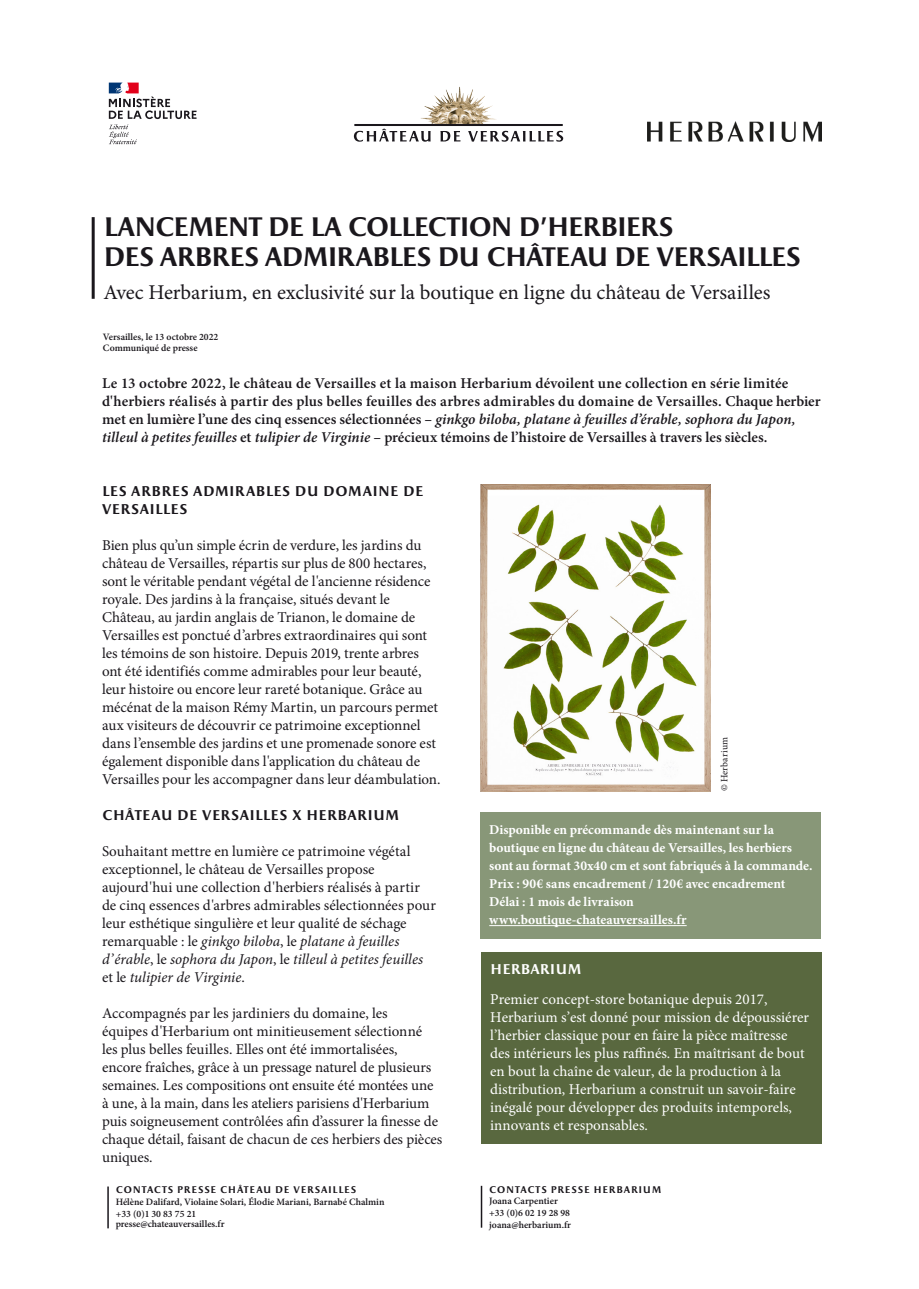
<style>
.page{position:relative;width:919px;height:1289px;background:#fff}
.page>*{position:absolute;margin:0;border:0;box-sizing:border-box;transform-origin:0 0}
.Titre_DP{font:700 27px/30px "Apollon";letter-spacing:-.045em;color:#1a171c}
.Titre_DP-2{font:21px "Minion Pro";letter-spacing:-.005em;color:#1a171c}
.Texte_courant{font:15px/18px "Minion Pro";letter-spacing:-.005em;color:#1a171c}
.Chapô{font:600 15px/18px "Minion Pro";letter-spacing:.01em;color:#1a171c}
.t1{font:15px/18px "Minion Pro";color:#fff}
.Texte_courant-2{font:700 14.25px/18px "Apollon";letter-spacing:.025em;color:#1a171c}
.t2{font:700 14.25px "Apollon";color:#fff}
.Texte_courant-3{font:700 13.5px/18px "Minion Pro";letter-spacing:-.005em;color:#fff}
.Légende{font:600 9.75px/11.7px "Minion Pro";color:#1a171c}
.Catégorie{font:600 9.75px/11.7px "Minion Pro";color:#1a171c}
.Catégorie-2{font:700 9.75px "Apollon";letter-spacing:.065em;color:#1a171c}
.Chapô-2{font:9.75px "Minion Pro";letter-spacing:.015em;color:#1a171c}
.s1{font-style:italic}
.s2{font-family:"Apollon";font-weight:700}
</style>
<div class="page">
<hr style="left:92px;top:217px;width:3px;height:82px;background:#1a171c">
<hr style="left:107px;top:1186px;width:2px;height:42px;background:#1a171c">
<img style="left:647px;top:121px;width:174px;height:21px">
<div style="left:481px;top:952px;width:341px;height:191px;background:#59683f"></div>
<hr style="left:480px;top:1185px;width:2px;height:42px;background:#1a171c">
<img style="left:480px;top:484px;width:230px;height:307px">
<div style="left:480px;top:812px;width:341px;height:126px;background:#889778"></div>
<hr style="left:489px;top:925px;width:197px;height:1px;background:#fff">
<img style="left:420px;top:87px;width:76px;height:37px">
<svg style="left:354px;top:124px;width:209px;height:18px"></svg>
<svg style="left:109px;top:83px;width:87px;height:61px"></svg>
<p class="Titre_DP" style="left:103px;top:213px;width:699px">LANCEMENT DE LA COLLECTION D'HERBIERS<br>DES ARBRES ADMIRABLES DU CHÂTEAU DE VERSAILLES</p>
<p class="Titre_DP-2" style="left:103px;top:278px;width:668px">Avec Herbarium, en exclusivité sur la boutique en ligne du château de Versailles</p>
<p class="Légende" style="left:103px;top:331px;width:117px">Versailles, le 13 octobre 2022</p>
<p class="Légende" style="left:103px;top:343px;width:96px">Communiqué de presse</p>
<p class="Chapô" style="left:102px;top:374px;width:719px">Le 13 octobre 2022, le château de Versailles et la maison Herbarium dévoilent une collection en série limitée d'herbiers réalisés à partir des plus belles feuilles des arbres admirables du domaine de Versailles. Chaque herbier met en lumière l’une des cinq essences sélectionnées – <span class="s1">ginkgo biloba, platane à feuilles d’érable, sophora du Japon, tilleul à petites feuilles</span> et <span class="s1">tulipier de Virginie</span> – précieux témoins de l’histoire de Versailles à travers les siècles.</p>
<p class="Texte_courant-2" style="left:102px;top:482px;width:323px">LES ARBRES ADMIRABLES DU DOMAINE DE<br>VERSAILLES</p>
<p class="Texte_courant" style="left:102px;top:536px;width:340px">Bien plus qu’un simple écrin de verdure, les jardins du château de Versailles, répartis sur plus de 800 hectares, sont le véritable pendant végétal de l'ancienne résidence royale. Des jardins à la française, situés devant le Château, au jardin anglais de Trianon, le domaine de Versailles est ponctué d’arbres extraordinaires qui sont les témoins de son histoire. Depuis 2019, trente arbres ont été identifiés comme admirables pour leur beauté, leur histoire ou encore leur rareté botanique. Grâce au mécénat de la maison Rémy Martin, un parcours permet aux visiteurs de découvrir ce patrimoine exceptionnel dans l’ensemble des jardins et une promenade sonore est également disponible dans l'application du château de Versailles pour les accompagner dans leur déambulation.</p>
<p class="Texte_courant-2" style="left:102px;top:806px;width:299px">CHÂTEAU DE VERSAILLES X HERBARIUM</p>
<p class="Texte_courant" style="left:102px;top:842px;width:335px">Souhaitant mettre en lumière ce patrimoine végétal exceptionnel, le château de Versailles propose aujourd'hui une collection d'herbiers réalisés à partir de cinq essences d'arbres admirables sélectionnées pour leur esthétique singulière et leur qualité de séchage remarquable : le <span class="s1">ginkgo biloba</span>, le <span class="s1">platane à feuilles d’érable</span>, le <span class="s1">sophora du Japon</span>, le <span class="s1">tilleul à petites feuilles </span>et le <span class="s1">tulipier de Virginie</span>.</p>
<p class="Texte_courant" style="left:102px;top:1004px;width:342px">Accompagnés par les jardiniers du domaine, les<br>équipes d'Herbarium ont minitieusement sélectionné<br>les plus belles feuilles. Elles ont été immortalisées,<br>encore fraîches, grâce à un pressage naturel de plusieurs semaines. Les compositions ont ensuite été montées une<br>à une, à la main, dans les ateliers parisiens d'Herbarium puis soigneusement contrôlées afin d’assurer la finesse de chaque détail, faisant de chacun de ces herbiers des pièces uniques.</p>
<p class="Catégorie" style="left:116px;top:1184px;width:270px"><span class="s2">CONTACTS PRESSE CHÂTEAU DE VERSAILLES<br></span>Hélène Dalifard, Violaine Solari, Élodie Mariani, Barnabé Chalmin</p>
<p class="Légende" style="left:116px;top:1208px;width:110px;line-height:10.5px">+33 (0)1 30 83 75 21 presse@chateauversailles.fr</p>
<p class="Chapô-2" style="left:717px;top:791px;width:56px;rotate:-90deg">© Herbarium</p>
<p class="Texte_courant-3" style="left:489px;top:820px;width:325px">Disponible en précommande dès maintenant sur la boutique en ligne du château de Versailles, les herbiers sont au format 30x40 cm et sont fabriqués à la commande.<br>Prix : 90€ sans encadrement / 120€ avec encadrement Délai : 1 mois de livraison www.boutique-chateauversailles.fr</p>
<p class="t2" style="left:490px;top:961px;width:93px">HERBARIUM</p>
<p class="t1" style="left:490px;top:990px;width:320px">Premier concept-store botanique depuis 2017, Herbarium s’est donné pour mission de dépoussiérer l’herbier classique pour en faire la pièce maîtresse des intérieurs les plus raffinés. En maîtrisant de bout en bout la chaîne de valeur, de la production à la distribution, Herbarium a construit un savoir-faire inégalé pour développer des produits intemporels, innovants et responsables.</p>
<p class="Catégorie-2" style="left:489px;top:1183px;width:174px">CONTACTS PRESSE HERBARIUM</p>
<p class="Légende" style="left:489px;top:1195px;width:83px">Joana Carpentier +33 (0)6 02 19 28 98 joana@herbarium.fr</p>
</div>
